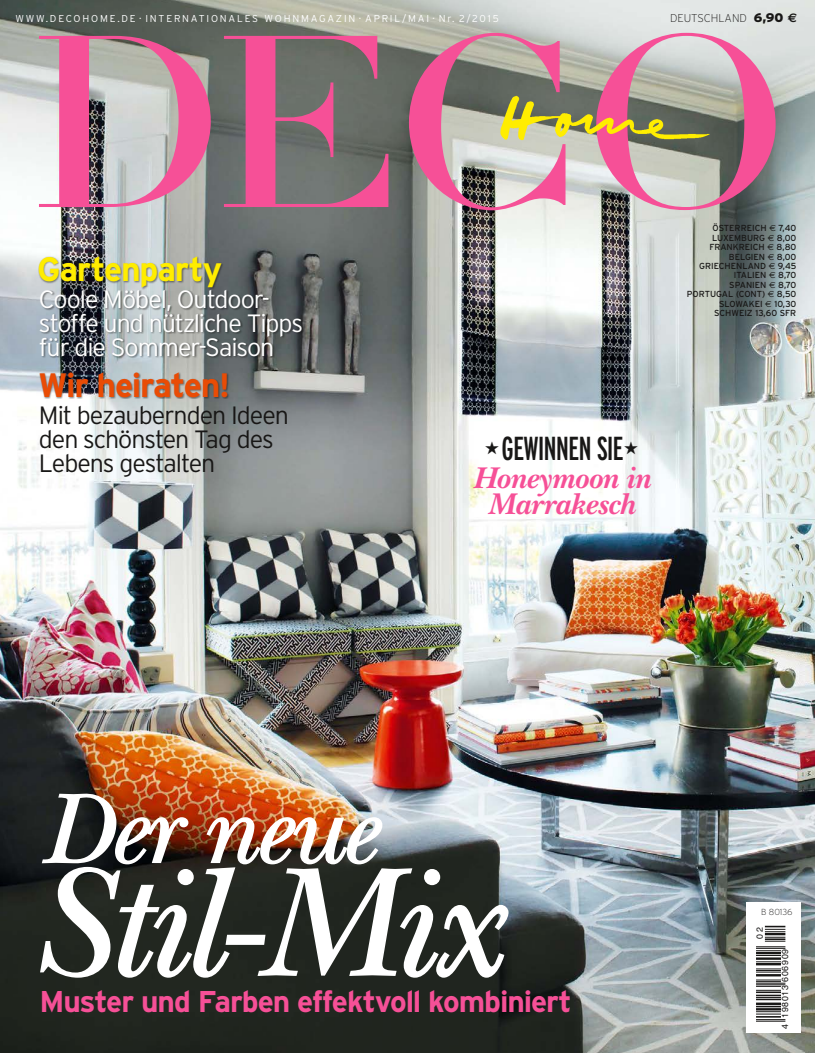
<style>
.page{position:relative;width:815px;height:1053px;background:#fff}
.page>*{position:absolute;margin:0;border:0;box-sizing:border-box;transform-origin:0 0}
.t1{font:italic 160px "New Baskerville";letter-spacing:-.045em;color:#fff}
.t2{font:italic 102.5px "New Baskerville";letter-spacing:-.03em;color:#fff}
.t3{font:700 33.75px "Interstate";letter-spacing:-.04em;color:#e94c05}
.t4{font:700 33.75px "Interstate";letter-spacing:-.035em;color:#ffed00}
.t5{font:extra-condensed 33.25px "Interstate";letter-spacing:-.03em;color:#181716}
.t6{font:italic 700 31.25px "New Baskerville";letter-spacing:-.005em;color:#f65097}
.t7{font:700 30px "Interstate";letter-spacing:-.035em;color:#f65097}
.t8{font:300 25px/23.8px "Interstate";letter-spacing:-.045em;color:#fff}
.t9{font:300 25px/23.8px "Interstate";letter-spacing:-.045em;color:#181716}
.t10{font:200 11.25px "Interstate";color:#181716}
.t11{font:300 10px "Interstate";letter-spacing:.18em;color:#fff}
.t12{font:8.88px "Helvetica";letter-spacing:.065em;color:#181716}
.t13{font:8.75px "Interstate";color:#181716}
.t14{font:200 8.75px "Interstate";color:#181716}
.s1{font-weight:900;font-size:12.5px}
.s2{font-family:"Euro Sans";font-weight:700;font-size:12.5px}
.s3{font-family:"Euro Sans"}
</style>
<div class="page">
<img style="left:0;top:0;width:815px;height:1052px">
<div style="left:747px;top:902px;width:54px;height:131px;background:#fff"></div>
<svg style="left:756px;top:1011px;width:29px;height:10px"></svg>
<hr style="left:756px;top:1008px;width:25px;height:2px;background:#181716">
<hr style="left:756px;top:1005px;width:25px;height:2px;background:#181716">
<hr style="left:756px;top:1002px;width:25px;height:2px;background:#181716">
<hr style="left:756px;top:998px;width:25px;height:2px;background:#181716">
<svg style="left:756px;top:979px;width:29px;height:18px"></svg>
<hr style="left:756px;top:973px;width:25px;height:3px;background:#181716">
<svg style="left:756px;top:968px;width:25px;height:4px"></svg>
<hr style="left:756px;top:962px;width:25px;height:3px;background:#181716">
<svg style="left:756px;top:928px;width:29px;height:34px"></svg>
<hr style="left:765px;top:925px;width:20px;height:2px;background:#181716">
<div style="left:39px;top:371px;width:191px;height:28px;background:#181716;opacity:.5"></div>
<div style="left:40px;top:289px;width:264px;height:69px;background:#181716;opacity:.5"></div>
<div style="left:38px;top:255px;width:186px;height:35px;background:#181716;opacity:.5"></div>
<img style="left:39px;top:792px;width:470px;height:186px">
<svg style="left:39px;top:33px;width:737px;height:177px;background:#b08996"></svg>
<img style="left:499px;top:95px;width:212px;height:45px">
<p class="t11" style="left:15px;top:12px;width:485px">WWW.DECOHOME.DE · INTERNATIONALES WOHNMAGAZIN · APRIL/MAI · Nr. 2/2015</p>
<p class="t10" style="left:670px;top:11px;width:129px">DEUTSCHLAND <span class="s1">6,90</span> <span class="s2">€</span></p>
<p class="t4" style="left:37px;top:250px;width:187px">Gartenparty</p>
<p class="t8" style="left:39px;top:287px;width:266px">Coole Möbel, Outdoor&shy;stoffe und nützliche Tipps für die Sommer-Saison</p>
<p class="t3" style="left:38px;top:366px;width:194px">Wir heiraten!</p>
<p class="t9" style="left:39px;top:403px;width:252px">Mit bezaubernden Ideen den schönsten Tag des<br>Lebens gestalten</p>
<p class="t13" style="left:712px;top:223px;width:85px">ÖSTERREICH <span class="s3">E</span> 7,40</p>
<p class="t13" style="left:712px;top:233px;width:86px">LUXEMBURG <span class="s3">E</span> 8,00</p>
<p class="t13" style="left:709px;top:242px;width:89px">FRANKREICH <span class="s3">E</span> 8,80</p>
<p class="t13" style="left:729px;top:251px;width:69px">BELGIEN <span class="s3">E</span> 8,00</p>
<p class="t13" style="left:699px;top:261px;width:99px">GRIECHENLAND <span class="s3">E</span> 9,45</p>
<p class="t13" style="left:734px;top:270px;width:64px">ITALIEN <span class="s3">E</span> 8,70</p>
<p class="t13" style="left:729px;top:280px;width:69px">SPANIEN <span class="s3">E</span> 8,70</p>
<p class="t13" style="left:687px;top:289px;width:111px">PORTUGAL (CONT) <span class="s3">E</span> 8,50</p>
<p class="t13" style="left:719px;top:298px;width:79px">SLOWAKEI <span class="s3">E</span> 10,30</p>
<p class="t13" style="left:714px;top:308px;width:84px">SCHWEIZ 13,60 SFR</p>
<p class="t5" style="left:485px;top:430px;width:155px">★GEWINNEN SIE★</p>
<p class="t6" style="left:473px;top:460px;width:179px">Honeymoon in</p>
<p class="t6" style="left:488px;top:486px;width:149px">Marrakesch</p>
<p class="t2" style="left:43px;top:769px;width:333px">Der neue</p>
<p class="t1" style="left:30px;top:829px;width:470px">Stil-Mix</p>
<p class="t7" style="left:39px;top:984px;width:534px">Muster und Farben effektvoll kombiniert</p>
<p class="t14" style="left:761px;top:907px;width:33px">B 80136</p>
<p class="t12" style="left:753px;top:939px;width:14px;rotate:-90deg">02</p>
<p class="t12" style="left:778px;top:1028px;width:81px;rotate:-90deg">4 198013 606909</p>
</div>
